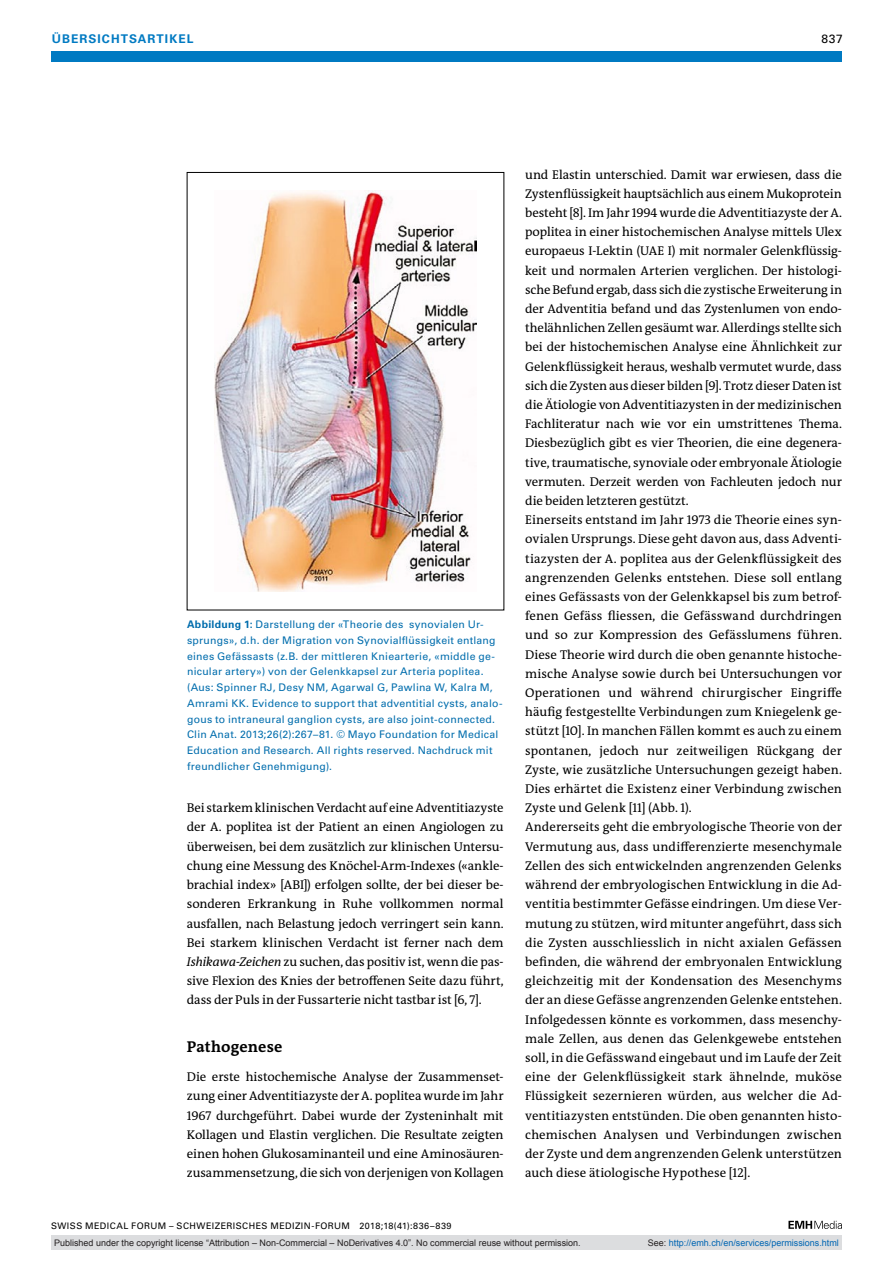
<style>
.page{position:relative;width:893px;height:1263px;background:#fff}
.page>*{position:absolute;margin:0;border:0;box-sizing:border-box;transform-origin:0 0}
.t1{font:700 15.75px "The Antiqua B W7";letter-spacing:.01em;color:#000}
.t2{font:12.75px/19.2px "The Antiqua B W5 Plain";color:#000;text-align:justify}
.t3{font:700 12px "Univers LT Std";color:#007ac2}
.t4{font:12px "Univers LT Std";color:#000}
.t5{font:10.5px/15.8px "Univers LT Std";letter-spacing:.02em;color:#006dad}
.t6{font:9px "Arial";color:#231f20}
.t7{font:9px "Univers LT Std";letter-spacing:.05em;color:#000}
.t8{font:9px "Arial";color:#0166b3}
.s1{font-weight:700}
.s2{font-style:italic}
.s3{color:#231f20}
</style>
<div class="page">
<div style="left:51px;top:51px;width:791px;height:11px;background:#007ac2"></div>
<svg style="left:788px;top:1221px;width:54px;height:8px"></svg>
<img style="left:215px;top:191px;width:261px;height:400px">
<div style="left:51px;top:1235px;width:791px;height:15px;background:#dcdddf"></div>
<p class="t3" style="left:52px;top:31px;width:20px">ÜBERSICHTSARTIKEL</p>
<p class="t4" style="left:821px;top:31px;width:23px">837</p>
<p class="t5" style="left:187px;top:617px;width:317px"><span class="s1">ABBILDUNG 1:</span> Darstellung der «Theorie des synovialen Ur&shy;sprungs», d.h. der Migration von Synovialflüssigkeit entlang eines Gefässasts (z.B. der mittleren Kniearterie, «middle ge&shy;nicular artery») von der Gelenkkapsel zur Arteria poplitea. (Aus: Spinner RJ, Desy NM, Agarwal G, Pawlina W, Kalra M, Amrami KK. Evidence to support that adventitial cysts, analo&shy;gous to intraneural ganglion cysts, are also joint-connected.<br>Clin Anat. 2013;26(2):267–81. © Mayo Foundation for Medical Education and Research. All rights reserved. Nachdruck mit freundlicher Genehmigung).</p>
<p class="t2" style="left:187px;top:798px;width:318px">Bei starkem klinischen Verdacht auf eine Adventitiazyste der A. poplitea ist der Patient an einen Angiologen zu überweisen, bei dem zusätzlich zur klinischen Untersu&shy;chung eine Messung des Knöchel-Arm-Indexes («ankle&shy;brachial index» [ABI]) erfolgen sollte, der bei dieser be&shy;sonderen Erkrankung in Ruhe vollkommen normal ausfallen, nach Belastung jedoch verringert sein kann.<br>Bei starkem klinischen Verdacht ist ferner nach dem <span class="s2">Ishikawa-Zeichen</span> zu suchen, das positiv ist, wenn die pas&shy;sive Flexion des Knies der betroffenen Seite dazu führt, dass der Puls in der Fussarterie nicht tastbar ist [6, 7].</p>
<p class="t1" style="left:187px;top:1037px;width:97px">Pathogenese</p>
<p class="t2" style="left:187px;top:1067px;width:318px">Die erste histochemische Analyse der Zusammenset&shy;zung einer Adventitiazyste der A. poplitea wurde im Jahr 1967 durchgeführt. Dabei wurde der Zysteninhalt mit Kollagen und Elastin verglichen. Die Resultate zeigten einen hohen Glukosaminanteil und eine Aminosäuren&shy;zusammensetzung, die sich von derjenigen von Kollagen</p>
<p class="t7" style="left:51px;top:1220px;width:402px">SWISS MEDICAL FORUM – SCHWEIZERISCHES MEDIZIN-FORUM 2018;18(41):836–839</p>
<p class="t2" style="left:525px;top:165px;width:318px;text-align:left">und Elastin unterschied. Damit war erwiesen, dass die Zystenflüssigkeit hauptsächlich aus einem Mukoprotein besteht [8]. Im Jahr 1994 wurde die Adventitiazyste der A. poplitea in einer histochemischen Analyse mittels Ulex europaeus I-Lektin (UAE I) mit normaler Gelenkflüssig&shy;keit und normalen Arterien verglichen. Der histologi&shy;sche Befund ergab, dass sich die zystische Erweiterung in der Adventitia befand und das Zystenlumen von endo&shy;thelähnlichen Zellen gesäumt war. Allerdings stellte sich bei der histochemischen Analyse eine Ähnlichkeit zur Gelenkflüssigkeit heraus, weshalb vermutet wurde, dass sich die Zysten aus dieser bilden [9]. Trotz dieser Daten ist die Ätiologie von Adventitiazysten in der medizinischen Fachliteratur nach wie vor ein umstrittenes Thema.<br>Diesbezüglich gibt es vier Theorien, die eine degenera&shy;tive, traumatische, synoviale oder embryonale Ätiologie vermuten. Derzeit werden von Fachleuten jedoch nur die beiden letzteren gestützt.<br>Einerseits entstand im Jahr 1973 die Theorie eines syn&shy;ovialen Ursprungs. Diese geht davon aus, dass Adventi&shy;tiazysten der A. poplitea aus der Gelenkflüssigkeit des angrenzenden Gelenks entstehen. Diese soll entlang eines Gefässasts von der Gelenkkapsel bis zum betrof&shy;fenen Gefäss fliessen, die Gefässwand durchdringen und so zur Kompression des Gefässlumens führen.<br>Diese Theorie wird durch die oben genannte histoche&shy;mische Analyse sowie durch bei Untersuchungen vor Operationen und während chirurgischer Eingriffe häufig festgestellte Verbindungen zum Kniegelenk ge&shy;stützt [10]. In manchen Fällen kommt es auch zu einem spontanen, jedoch nur zeitweiligen Rückgang der Zyste, wie zusätzliche Untersuchungen gezeigt haben.<br>Dies erhärtet die Existenz einer Verbindung zwischen Zyste und Gelenk [11] (Abb. 1).<br>Andererseits geht die embryologische Theorie von der Vermutung aus, dass undifferenzierte mesenchymale Zellen des sich entwickelnden angrenzenden Gelenks während der embryologischen Entwicklung in die Ad&shy;ventitia bestimmter Gefässe eindringen. Um diese Ver&shy;mutung zu stützen, wird mitunter angeführt, dass sich die Zysten ausschliesslich in nicht axialen Gefässen befinden, die während der embryonalen Entwicklung gleichzeitig mit der Kondensation des Mesenchyms der an diese Gefässe angrenzenden Gelenke entstehen.<br>Infolgedessen könnte es vorkommen, dass mesenchy&shy;male Zellen, aus denen das Gelenkgewebe entstehen soll, in die Gefässwand eingebaut und im Laufe der Zeit eine der Gelenkflüssigkeit stark ähnelnde, muköse Flüssigkeit sezernieren würden, aus welcher die Ad&shy;ventitiazysten entstünden. Die oben genannten histo&shy;chemischen Analysen und Verbindungen zwischen der Zyste und dem angrenzenden Gelenk unterstützen auch diese ätiologische Hypothese [12].</p>
<p class="t6" style="left:54px;top:1237px;width:528px">Published under the copyright license “Attribution – Non-Commercial – NoDerivatives 4.0”. No commercial reuse without permission.</p>
<p class="t8" style="left:648px;top:1237px;width:193px"><span class="s3">See:</span> http://emh.ch/en/services/permissions.html</p>
</div>
